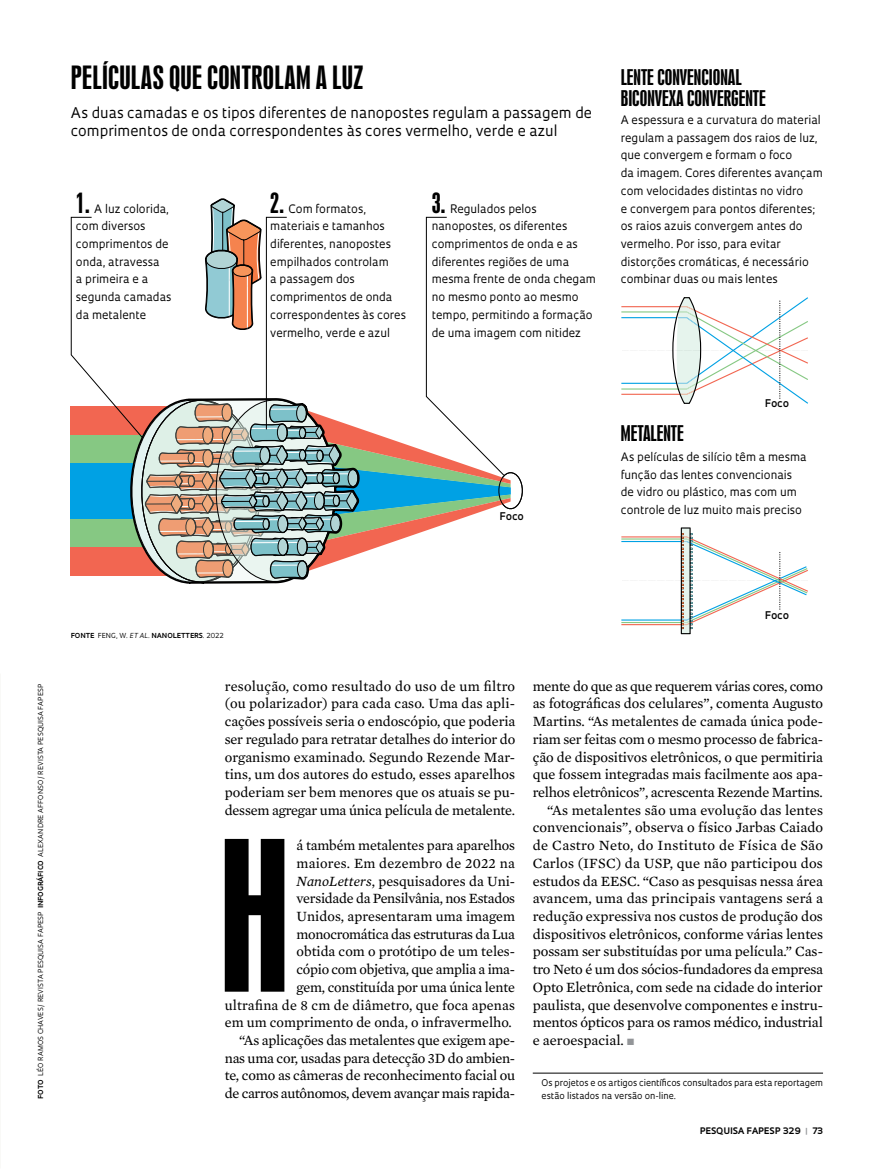
<style>
.page{position:relative;width:885px;height:1169px;background:#fff}
.page>*{position:absolute;margin:0;border:0;box-sizing:border-box;transform-origin:0 0}
.t1{font:195.45px "Swiss 924 BT Regular B";color:#000}
.t2{font:30px "Swiss 924 BT Regular B";letter-spacing:.015em;color:#000}
.t3{font:27px "Swiss 924 BT Regular B";color:#000}
.t4{font:20.25px/21px "Swiss 924 BT Regular B";color:#000}
.t5{font:14.4px/17.7px "Mercury Text G2";letter-spacing:-.005em;color:#000;text-align:justify}
.t6{font:14.4px/18.3px "Oculum";color:#000}
.t7{font:14.4px "Mercury Text G2";letter-spacing:.02em;color:#000}
.t8{font:11.4px/17.7px "Oculum";color:#000}
.t9{font:600 10.35px "Oculum";color:#000}
.t10{font:9px "Oculum";letter-spacing:-.005em;color:#000}
.t11{font:700 8.7px "Oculum";letter-spacing:.015em;color:#000}
.t12{font:6.75px "Oculum";letter-spacing:.015em;color:#000}
.t13{font:700 6.75px "Oculum";letter-spacing:.02em;color:#000}
.s1{font-weight:700}
.s2{font-weight:400}
.s3{font-weight:400;font-style:italic}
.s4{font-style:italic}
.s5{color:#939598}
</style>
<div class="page">
<svg style="left:70px;top:198px;width:453px;height:386px"></svg>
<svg style="left:621px;top:297px;width:187px;height:107px"></svg>
<svg style="left:621px;top:527px;width:187px;height:107px"></svg>
<hr style="left:533px;top:1072px;width:290px;height:1px;background:#000">
<h2 class="t2" style="left:71px;top:59px;width:294px">PELÍCULAS QUE CONTROLAM A LUZ</h2>
<p class="t6" style="left:71px;top:102px;width:523px">As duas camadas e os tipos diferentes de nanopostes regulam a passagem de comprimentos de onda correspondentes às cores vermelho, verde e azul</p>
<h3 class="t3" style="left:76px;top:186px;width:15px">1.</h3>
<p class="t8" style="left:76px;top:199px;width:97px;text-indent:18px">A luz colorida, com diversos comprimentos de onda, atravessa<br>a primeira e a segunda camadas da metalente</p>
<h3 class="t3" style="left:270px;top:186px;width:15px">2.</h3>
<p class="t8" style="left:270px;top:199px;width:137px;text-indent:18px">Com formatos, materiais e tamanhos diferentes, nanopostes empilhados controlam<br>a passagem dos comprimentos de onda correspondentes às cores vermelho, verde e azul</p>
<h3 class="t3" style="left:432px;top:186px;width:15px">3.</h3>
<p class="t8" style="left:432px;top:199px;width:166px;text-indent:18px">Regulados pelos nanopostes, os diferentes comprimentos de onda e as diferentes regiões de uma mesma frente de onda chegam no mesmo ponto ao mesmo tempo, permitindo a formação de uma imagem com nitidez</p>
<p class="t9" style="left:500px;top:509px;width:26px">Foco</p>
<h3 class="t4" style="left:621px;top:67px;width:147px">LENTE CONVENCIONAL<br>BICONVEXA CONVERGENTE</h3>
<p class="t8" style="left:621px;top:111px;width:203px">A espessura e a curvatura do material regulam a passagem dos raios de luz, que convergem e formam o foco<br>da imagem. Cores diferentes avançam com velocidades distintas no vidro<br>e convergem para pontos diferentes; os raios azuis convergem antes do vermelho. Por isso, para evitar distorções cromáticas, é necessário combinar duas ou mais lentes</p>
<h3 class="t4" style="left:621px;top:423px;width:65px">METALENTE</h3>
<p class="t9" style="left:765px;top:396px;width:26px">Foco</p>
<p class="t8" style="left:621px;top:447px;width:187px">As películas de silício têm a mesma função das lentes convencionais de vidro ou plástico, mas com um controle de luz muito mais preciso</p>
<p class="t12" style="left:36px;top:1076px;width:394px;rotate:-90deg">LÉO RAMOS CHAVES /REVISTA PESQUISA FAPESP <span class="s1">INFOGRÁFICO</span> ALEXANDRE AFFONSO/REVISTA PESQUISA FAPESP</p>
<p class="t13" style="left:36px;top:1098px;width:20px;rotate:-90deg">FOTO</p>
<p class="t13" style="left:71px;top:630px;width:155px">FONTE <span class="s2">FENG, W.</span> <span class="s3">ET AL.</span> NANOLETTERS<span class="s2">. 2022</span></p>
<p class="t5" style="left:225px;top:676px;width:292px">resolução, como resultado do uso de um filtro (ou polarizador) para cada caso. Uma das apli&shy;cações possíveis seria o endoscópio, que poderia ser regulado para retratar detalhes do interior do organismo examinado. Segundo Rezende Mar&shy;tins, um dos autores do estudo, esses aparelhos poderiam ser bem menores que os atuais se pu&shy;dessem agregar uma única película de metalente.</p>
<h1 class="t1" style="left:219px;top:799px;width:74px">H</h1>
<p class="t5" style="left:225px;top:835px;width:292px;text-align:right">á também metalentes para aparelhos<br>maiores. Em dezembro de 2022 na <span class="s4">NanoLetters</span>, pesquisadores da Uni-<br>versidade da Pensilvânia, nos Estados<br>Unidos, apresentaram uma imagem monocromática das estruturas da Lua<br>obtida com o protótipo de um teles-<br>cópio com objetiva, que amplia a ima-<br>gem, constituída por uma única lente<br>ultrafina de 8 cm de diâmetro, que foca apenas em um comprimento de onda, o infravermelho. “As aplicações das metalentes que exigem ape&shy;nas uma cor, usadas para detecção 3D do ambien&shy;te, como as câmeras de reconhecimento facial ou de carros autônomos, devem avançar mais rapida-</p>
<p class="t9" style="left:765px;top:608px;width:26px">Foco</p>
<p class="t5" style="left:533px;top:676px;width:292px">mente do que as que requerem várias cores, como</p>
<p class="t5" style="left:533px;top:694px;width:292px">as fotográficas dos celulares”, comenta Augusto</p>
<p class="t5" style="left:533px;top:711px;width:292px">Martins. “As metalentes de camada única pode-</p>
<p class="t5" style="left:533px;top:729px;width:292px">riam ser feitas com o mesmo processo de fabrica-</p>
<p class="t5" style="left:533px;top:747px;width:292px">ção de dispositivos eletrônicos, o que permitiria</p>
<p class="t5" style="left:533px;top:765px;width:292px">que fossem integradas mais facilmente aos apa-</p>
<p class="t5" style="left:533px;top:782px;width:292px">relhos eletrônicos”, acrescenta Rezende Martins.</p>
<p class="t5" style="left:547px;top:800px;width:277px">“As metalentes são uma evolução das lentes</p>
<p class="t5" style="left:533px;top:818px;width:292px">convencionais”, observa o físico Jarbas Caiado</p>
<p class="t7" style="left:533px;top:835px;width:292px">de Castro Neto, do Instituto de Física de São</p>
<p class="t5" style="left:533px;top:853px;width:292px">Carlos (IFSC) da USP, que não participou dos</p>
<p class="t5" style="left:533px;top:871px;width:292px">estudos da EESC. “Caso as pesquisas nessa área</p>
<p class="t5" style="left:533px;top:889px;width:292px">avancem, uma das principais vantagens será a</p>
<p class="t5" style="left:533px;top:906px;width:292px">redução expressiva nos custos de produção dos</p>
<p class="t5" style="left:533px;top:924px;width:292px">dispositivos eletrônicos, conforme várias lentes</p>
<p class="t5" style="left:533px;top:942px;width:292px">possam ser substituídas por uma película.” Cas-</p>
<p class="t5" style="left:533px;top:959px;width:292px">tro Neto é um dos sócios-fundadores da empresa</p>
<p class="t5" style="left:533px;top:977px;width:291px">Opto Eletrônica, com sede na cidade do interior</p>
<p class="t5" style="left:533px;top:995px;width:292px">paulista, que desenvolve componentes e instru-</p>
<p class="t5" style="left:533px;top:1012px;width:292px">mentos ópticos para os ramos médico, industrial</p>
<p class="t5" style="left:533px;top:1030px;width:103px">e aeroespacial. <span class="s5">■</span></p>
<p class="t10" style="left:542px;top:1076px;width:283px">Os projetos e os artigos científicos consultados para esta reportagem</p>
<p class="t10" style="left:542px;top:1090px;width:136px">estão listados na versão on-line.</p>
<p class="t11" style="left:700px;top:1124px;width:125px">PESQUISA FAPESP 329 <span class="s5">|</span> 73</p>
</div>
